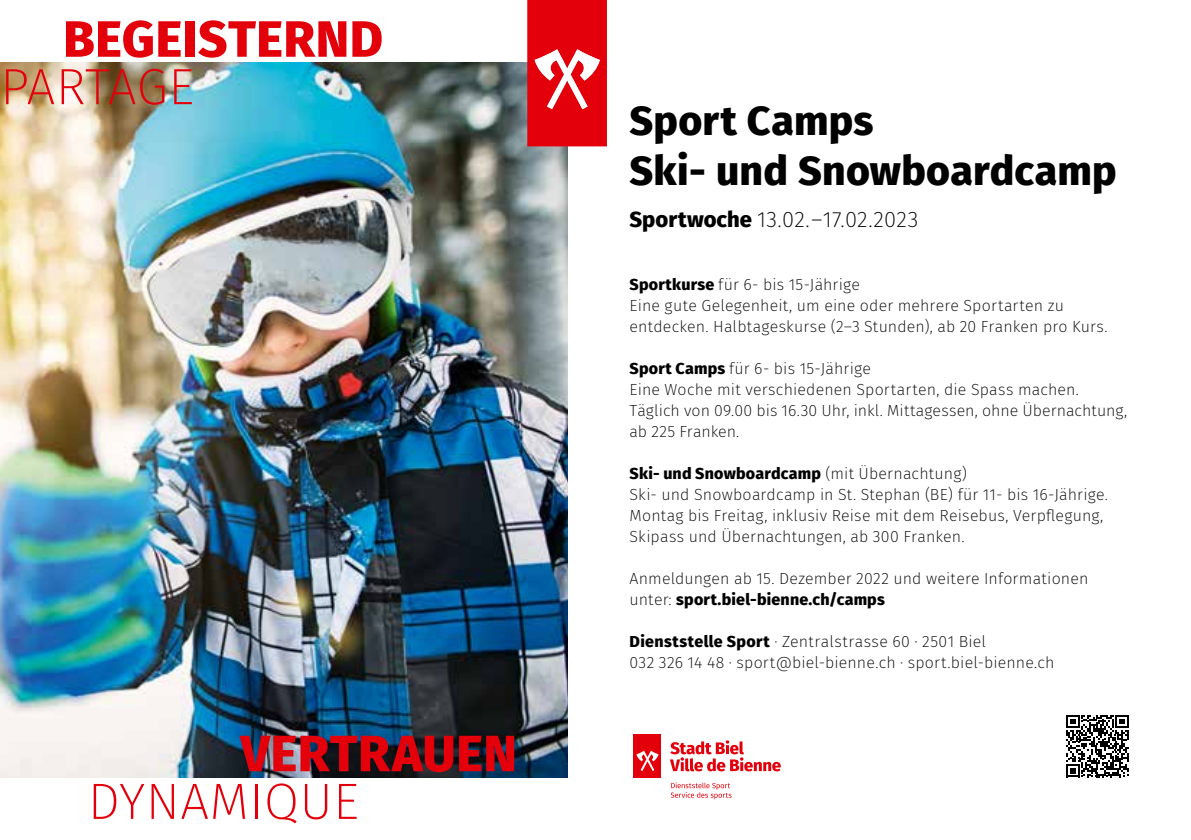
<style>
.page{position:relative;width:1191px;height:840px;background:#fff}
.page>*{position:absolute;margin:0;border:0;box-sizing:border-box;transform-origin:0 0}
.t1{font:800 51px "Fira Sans";letter-spacing:.01em;color:#e3000b}
.t2{font:200 51px "Fira Sans";letter-spacing:.01em;color:#e3000b}
.t3{font:800 41px/50px "Fira Sans";letter-spacing:.005em;color:#000}
.t4{font:200 22px "Fira Sans";letter-spacing:.01em;color:#000}
.t5{font:200 16px/21px "Fira Sans";letter-spacing:.01em;color:#000}
.s1{font-weight:800}
</style>
<div class="page">
<img style="left:0;top:62px;width:567px;height:715px">
<div style="left:634px;top:733px;width:27px;height:44px;background:#e3000b"></div>
<svg style="left:636px;top:750px;width:22px;height:20px"></svg>
<svg style="left:670px;top:740px;width:110px;height:31px"></svg>
<svg style="left:670px;top:782px;width:61px;height:16px"></svg>
<svg style="left:527px;top:0;width:80px;height:146px;background:#e52029"></svg>
<svg style="left:1066px;top:715px;width:62px;height:62px"></svg>
<h1 class="t1" style="left:63px;top:-5px;width:321px">BEGEISTERND</h1>
<h1 class="t2" style="left:0;top:51px;width:195px">PARTAGE</h1>
<h1 class="t1" style="left:240px;top:708px;width:278px">VERTRAUEN</h1>
<h1 class="t2" style="left:88px;top:764px;width:272px">DYNAMIQUE</h1>
<h2 class="t3" style="left:629px;top:92px;width:489px">Sport Camps<br>Ski- und Snowboardcamp</h2>
<h3 class="t4" style="left:629px;top:204px;width:290px"><span class="s1">Sportwoche</span> 13.02.–17.02.2023</h3>
<p class="t5" style="left:629px;top:274px;width:479px"><span class="s1">Sportkurse</span> für 6- bis 15-Jährige<br>Eine gute Gelegenheit, um eine oder mehrere Sportarten zu entdecken. Halbtageskurse (2–3 Stunden), ab 20 Franken pro Kurs.</p>
<p class="t5" style="left:629px;top:358px;width:499px"><span class="s1">Sport Camps</span> für 6- bis 15-Jährige<br>Eine Woche mit verschiedenen Sportarten, die Spass machen.<br>Täglich von 09.00 bis 16.30 Uhr, inkl. Mittagessen, ohne Übernachtung, ab 225 Franken.</p>
<p class="t5" style="left:629px;top:463px;width:480px"><span class="s1">Ski- und Snowboardcamp</span> (mit Übernachtung)<br>Ski- und Snowboardcamp in St. Stephan (BE) für 11- bis 16-Jährige.<br>Montag bis Freitag, inklusiv Reise mit dem Reisebus, Verpflegung, Skipass und Übernachtungen, ab 300 Franken.</p>
<p class="t5" style="left:629px;top:568px;width:460px">Anmeldungen ab 15. Dezember 2022 und weitere Informationen unter: <span class="s1">sport.biel-bienne.ch/camps</span></p>
<p class="t5" style="left:629px;top:631px;width:426px"><span class="s1">Dienststelle Sport</span> · Zentralstrasse 60 · 2501 Biel<br>032 326 14 48 · sport@biel-bienne.ch · sport.biel-bienne.ch</p>
</div>
